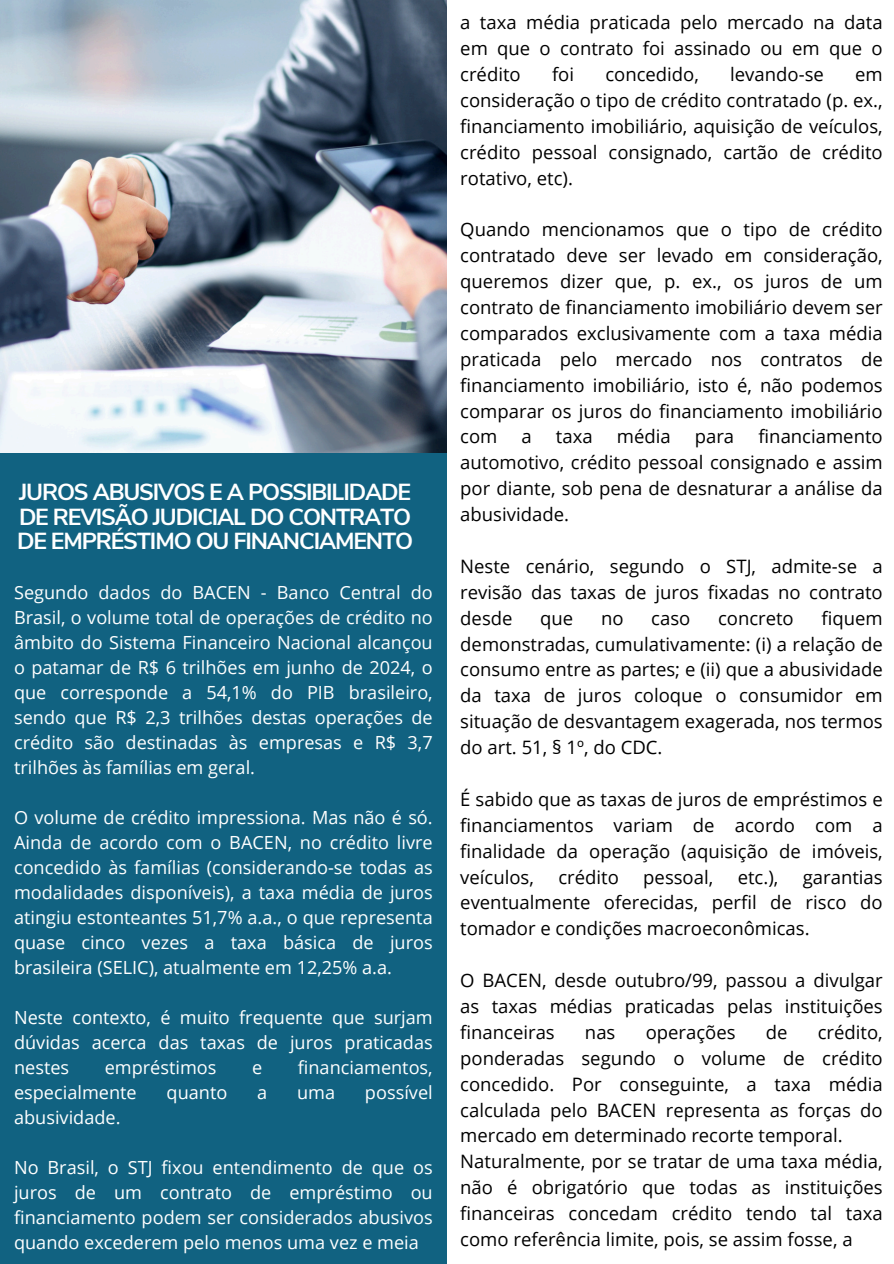
<style>
.page{position:relative;width:894px;height:1264px;background:#fff}
.page>*{position:absolute;margin:0;border:0;box-sizing:border-box;transform-origin:0 0}
.t1{font:700 23.1px/24.8px "Nunito Sans";letter-spacing:-.05em;color:#fff;text-align:justify}
.t2{font:18.45px/25.8px "Open Sans";color:#000;text-align:justify}
.t3{font:18.15px/25px "Open Sans";color:#fff;text-align:justify}
</style>
<div class="page">
<div style="left:0;top:0;width:447px;height:1263px;background:#116281"></div>
<img style="left:0;top:0;width:447px;height:452px">
<p class="t1" style="left:17px;top:480px;width:397px">JUROS ABUSIVOS E A POSSIBILIDADE DE REVISÃO JUDICIAL DO CONTRATO DE EMPRÉSTIMO OU FINANCIAMENTO</p>
<p class="t3" style="left:14px;top:579px;width:420px">Segundo dados do BACEN - Banco Central do Brasil, o volume total de operações de crédito no âmbito do Sistema Financeiro Nacional alcançou o patamar de R$ 6 trilhões em junho de 2024, o que corresponde a 54,1% do PIB brasileiro, sendo que R$ 2,3 trilhões destas operações de crédito são destinadas às empresas e R$ 3,7 trilhões às famílias em geral.</p>
<h1 class="t3" style="left:14px;top:804px;width:420px">O volume de crédito impressiona. Mas não é só.<br>Ainda de acordo com o BACEN, no crédito livre concedido às famílias (considerando-se todas as modalidades disponíveis), a taxa média de juros atingiu estonteantes 51,7% a.a., o que representa quase cinco vezes a taxa básica de juros brasileira (SELIC), atualmente em 12,25% a.a.</h1>
<p class="t3" style="left:14px;top:1004px;width:420px">Neste contexto, é muito frequente que surjam dúvidas acerca das taxas de juros praticadas nestes</p>
<p class="t3" style="left:105px;top:1054px;width:113px">empréstimos</p>
<p class="t3" style="left:252px;top:1054px;width:12px">e</p>
<p class="t3" style="left:298px;top:1054px;width:136px">financiamentos,</p>
<p class="t3" style="left:14px;top:1079px;width:124px">especialmente</p>
<p class="t3" style="left:166px;top:1079px;width:62px">quanto</p>
<p class="t3" style="left:257px;top:1079px;width:12px">a</p>
<p class="t3" style="left:297px;top:1079px;width:40px">uma</p>
<p class="t3" style="left:365px;top:1079px;width:69px">possível</p>
<p class="t3" style="left:14px;top:1104px;width:108px">abusividade.</p>
<p class="t3" style="left:14px;top:1154px;width:420px">No Brasil, o STJ fixou entendimento de que os juros de um contrato de empréstimo ou financiamento podem ser considerados abusivos quando excederem pelo menos uma vez e meia</p>
<p class="t2" style="left:460px;top:9px;width:424px">a taxa média praticada pelo mercado na data em que o contrato foi assinado ou em que o crédito</p>
<p class="t2" style="left:552px;top:61px;width:24px">foi</p>
<p class="t2" style="left:605px;top:61px;width:95px">concedido,</p>
<p class="t2" style="left:730px;top:61px;width:95px">levando-se</p>
<p class="t2" style="left:460px;top:61px;width:424px;text-indent:395px">em consideração o tipo de crédito contratado (p. ex., financiamento imobiliário, aquisição de veículos, crédito pessoal consignado, cartão de crédito rotativo, etc).</p>
<p class="t2" style="left:460px;top:216px;width:424px">Quando mencionamos que o tipo de crédito contratado deve ser levado em consideração, queremos dizer que, p. ex., os juros de um contrato de financiamento imobiliário devem ser comparados exclusivamente com a taxa média praticada pelo mercado nos contratos de financiamento imobiliário, isto é, não podemos comparar os juros do financiamento imobiliário com</p>
<p class="t2" style="left:521px;top:423px;width:12px">a</p>
<p class="t2" style="left:555px;top:423px;width:38px">taxa</p>
<p class="t2" style="left:616px;top:423px;width:55px">média</p>
<p class="t2" style="left:694px;top:423px;width:41px">para</p>
<p class="t2" style="left:460px;top:423px;width:424px;text-indent:298px">financiamento automotivo, crédito pessoal consignado e assim por diante, sob pena de desnaturar a análise da abusividade.</p>
<p class="t2" style="left:460px;top:553px;width:424px">Neste cenário, segundo o STJ, admite-se a revisão das taxas de juros fixadas no contrato desde</p>
<p class="t2" style="left:460px;top:604px;width:424px;text-indent:361px">fiquem demonstradas, cumulativamente: (i) a relação de consumo entre as partes; e (ii) que a abusividade da taxa de juros coloque o consumidor em situação de desvantagem exagerada, nos termos do art. 51, § 1º, do CDC.</p>
<p class="t2" style="left:460px;top:785px;width:424px">É sabido que as taxas de juros de empréstimos e financiamentos variam de acordo com a finalidade da operação (aquisição de imóveis, veículos,</p>
<p class="t2" style="left:540px;top:604px;width:35px">que</p>
<p class="t2" style="left:601px;top:604px;width:24px">no</p>
<p class="t2" style="left:651px;top:604px;width:41px">caso</p>
<p class="t2" style="left:717px;top:604px;width:77px">concreto</p>
<p class="t2" style="left:558px;top:863px;width:62px">crédito</p>
<p class="t2" style="left:643px;top:863px;width:72px">pessoal,</p>
<p class="t2" style="left:737px;top:863px;width:42px">etc.),</p>
<p class="t2" style="left:460px;top:863px;width:424px;text-indent:342px">garantias eventualmente oferecidas, perfil de risco do tomador e condições macroeconômicas.</p>
<p class="t2" style="left:460px;top:967px;width:424px">O BACEN, desde outubro/99, passou a divulgar as taxas médias praticadas pelas instituições financeiras</p>
<p class="t2" style="left:460px;top:1018px;width:424px;text-indent:357px">crédito, ponderadas segundo o volume de crédito concedido. Por conseguinte, a taxa média calculada pelo BACEN representa as forças do mercado em determinado recorte temporal.</p>
<p class="t2" style="left:460px;top:1148px;width:424px">Naturalmente, por se tratar de uma taxa média, não é obrigatório que todas as instituições financeiras concedam crédito tendo tal taxa como referência limite, pois, se assim fosse, a</p>
<p class="t2" style="left:585px;top:1018px;width:32px">nas</p>
<p class="t2" style="left:645px;top:1018px;width:91px">operações</p>
<p class="t2" style="left:765px;top:1018px;width:23px">de</p>
</div>
